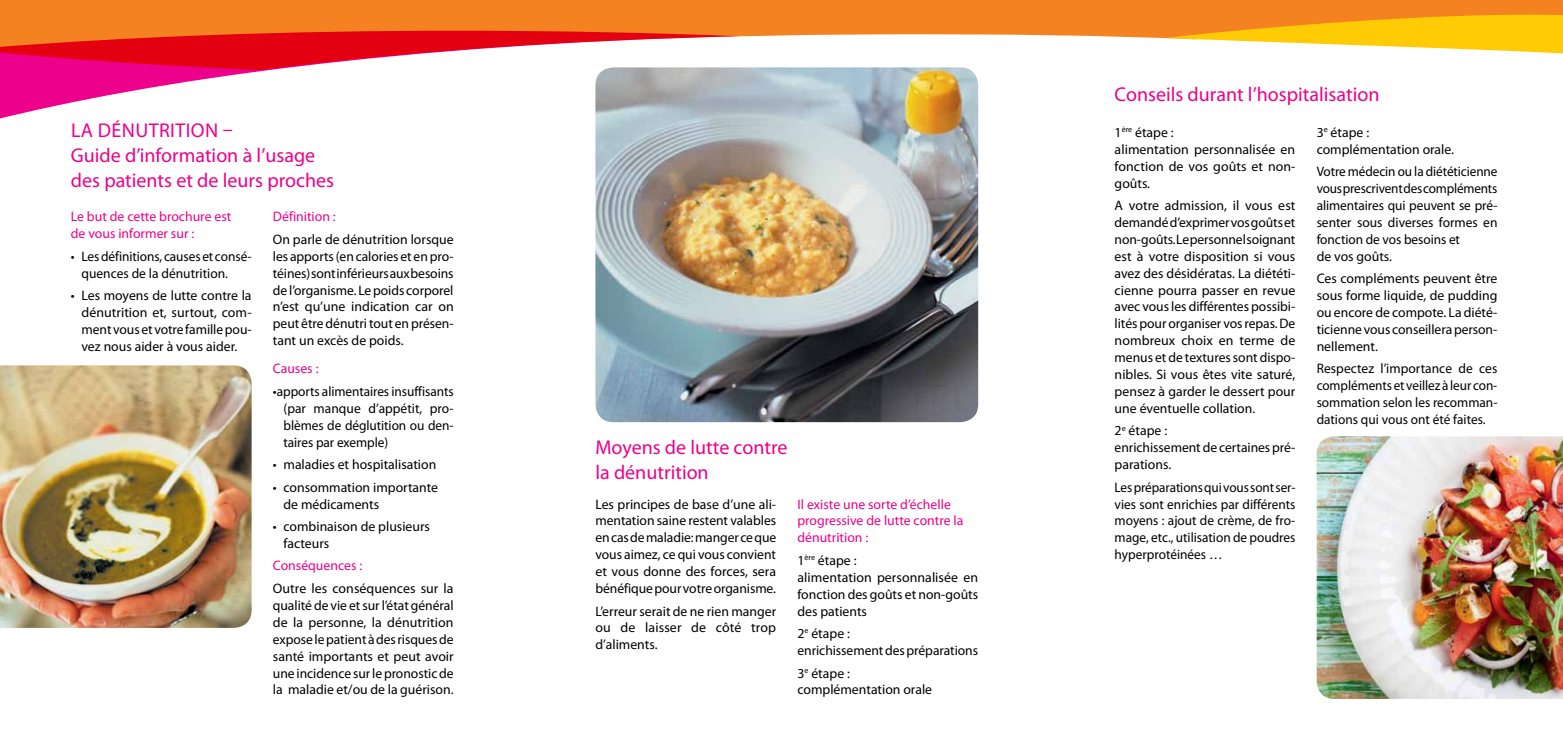
<style>
.page{position:relative;width:1563px;height:745px;background:#fff}
.page>*{position:absolute;margin:0;border:0;box-sizing:border-box;transform-origin:0 0}
.t1{font:20px/25px "Myriad Pro";color:#ec008c}
.t2{font:13.75px/16.9px "Myriad Pro";color:#000}
.t3{font:13.75px/16.9px "Myriad Pro";color:#000;text-align:justify;scale:.96 1}
.t4{font:13.75px/16.9px "Myriad Pro";color:#ec008c}
</style>
<div class="page">
<div style="left:0;top:0;width:1563px;height:38px;background:#f58220"></div>
<svg style="left:1165px;top:11px;width:398px;height:43px"></svg>
<svg style="left:0;top:31px;width:739px;height:88px"></svg>
<img style="left:0;top:365px;width:252px;height:262px">
<img style="left:1316px;top:436px;width:247px;height:262px">
<img style="left:595px;top:67px;width:383px;height:355px">
<h1 class="t1" style="left:71px;top:117px;width:265px">La dénutrition –<br>Guide d’information à l’usage des patients et de leurs proches</h1>
<p class="t4" style="left:71px;top:208px;width:162px">Le but de cette brochure est de vous informer sur :</p>
<p class="t2" style="left:81px;top:247px;width:172px;text-indent:-11px">• Les définitions, causes et consé&shy;quences de la dénutrition.</p>
<p class="t2" style="left:81px;top:287px;width:172px;text-align:justify;text-indent:-11px">• Les moyens de lutte contre la dénutrition et, surtout, com&shy;ment vous et votre famille pou&shy;vez nous aider à vous aider.</p>
<p class="t4" style="left:273px;top:208px;width:64px">Définition :</p>
<p class="t2" style="left:273px;top:230px;width:182px;text-align:justify">On parle de dénutrition lorsque les apports (en calories et en pro&shy;téines) sont inférieurs aux besoins de l’organisme. Le poids corporel n’est qu’une indication car on peut être dénutri tout en présen&shy;tant un excès de poids.</p>
<p class="t4" style="left:273px;top:360px;width:47px">Causes :</p>
<p class="t2" style="left:283px;top:382px;width:172px;text-align:justify;text-indent:-11px">•apports alimentaires insuffisants (par manque d’appétit, pro&shy;blèmes de déglutition ou den&shy;taires par exemple)</p>
<p class="t2" style="left:273px;top:455px;width:165px">• maladies et hospitalisation</p>
<p class="t2" style="left:283px;top:478px;width:156px;text-indent:-11px">• consommation importante de médicaments</p>
<p class="t2" style="left:283px;top:517px;width:148px;text-indent:-11px">• combinaison de plusieurs facteurs</p>
<p class="t4" style="left:273px;top:557px;width:91px">Conséquences :</p>
<p class="t2" style="left:273px;top:579px;width:182px;text-align:justify">Outre les conséquences sur la qualité de vie et sur l’état général de la personne, la dénutrition expose le patient à des risques de santé importants et peut avoir une incidence sur le pronostic de la maladie et/ou de la guérison.</p>
<h1 class="t1" style="left:595px;top:434px;width:194px">Moyens de lutte contre la dénutrition</h1>
<p class="t2" style="left:595px;top:495px;width:182px;text-align:justify">Les principes de base d’une ali&shy;mentation saine restent valables en cas de maladie: manger ce que vous aimez, ce qui vous convient et vous donne des forces, sera bénéfique pour votre organisme.</p>
<p class="t2" style="left:595px;top:602px;width:182px;text-align:justify">L’erreur serait de ne rien manger ou de laisser de côté trop d’aliments.</p>
<p class="t4" style="left:797px;top:495px;width:167px">I l existe une sorte d’échelle progressive de lutte contre la dénutrition :</p>
<p class="t2" style="left:797px;top:551px;width:182px">1<sup>ère</sup> étape :<br>alimentation personnalisée en fonction des goûts et non-goûts des patients</p>
<p class="t2" style="left:797px;top:624px;width:182px">2<sup>e</sup> étape :<br>enrichissement des préparations</p>
<p class="t2" style="left:797px;top:663px;width:136px">3<sup>e</sup> étape : complémentation orale</p>
<h1 class="t1" style="left:1114px;top:82px;width:266px">Conseils durant l’hospitalisation</h1>
<p class="t2" style="left:1114px;top:123px;width:182px">1<sup>ère</sup> étape :<br>alimentation personnalisée en fonction de vos goûts et non&shy;goûts.</p>
<p class="t2" style="left:1114px;top:197px;width:182px;text-align:justify">A votre admission, il vous est demandé d’exprimer vos goûts et non-goûts. Le personnel soignant est à votre disposition si vous avez des désidératas. La diététi&shy;cienne pourra passer en revue avec vous les différentes possibi&shy;lités pour organiser vos repas. De nombreux choix en terme de menus et de textures sont dispo&shy;nibles. Si vous êtes vite saturé, pensez à garder le dessert pour une éventuelle collation.</p>
<p class="t2" style="left:1114px;top:422px;width:182px">2<sup>e</sup> étape :<br>enrichissement de certaines pré&shy;parations.</p>
<p class="t3" style="left:1114px;top:478px;width:190px">Les préparations qui vous sont ser&shy;vies sont enrichies par différents moyens : ajout de crème, de fro&shy;mage, etc., utilisation de poudres hyperprotéinées …</p>
<p class="t2" style="left:1316px;top:123px;width:139px">3<sup>e</sup> étape : complémentation orale.</p>
<p class="t3" style="left:1316px;top:163px;width:190px;text-align:left">Votre médecin ou la diététicienne vous prescrivent des compléments alimentaires qui peuvent se pré&shy;senter sous diverses formes en fonction de vos besoins et<br>de vos goûts.</p>
<p class="t2" style="left:1316px;top:270px;width:182px;text-align:justify">Ces compléments peuvent être sous forme liquide, de pudding ou encore de compote. La diété&shy;ticienne vous conseillera person&shy;nellement.</p>
<p class="t2" style="left:1316px;top:360px;width:182px;text-align:justify">Respectez l’importance de ces compléments et veillez à leur con&shy;sommation selon les recomman&shy;dations qui vous ont été faites.</p>
</div>
